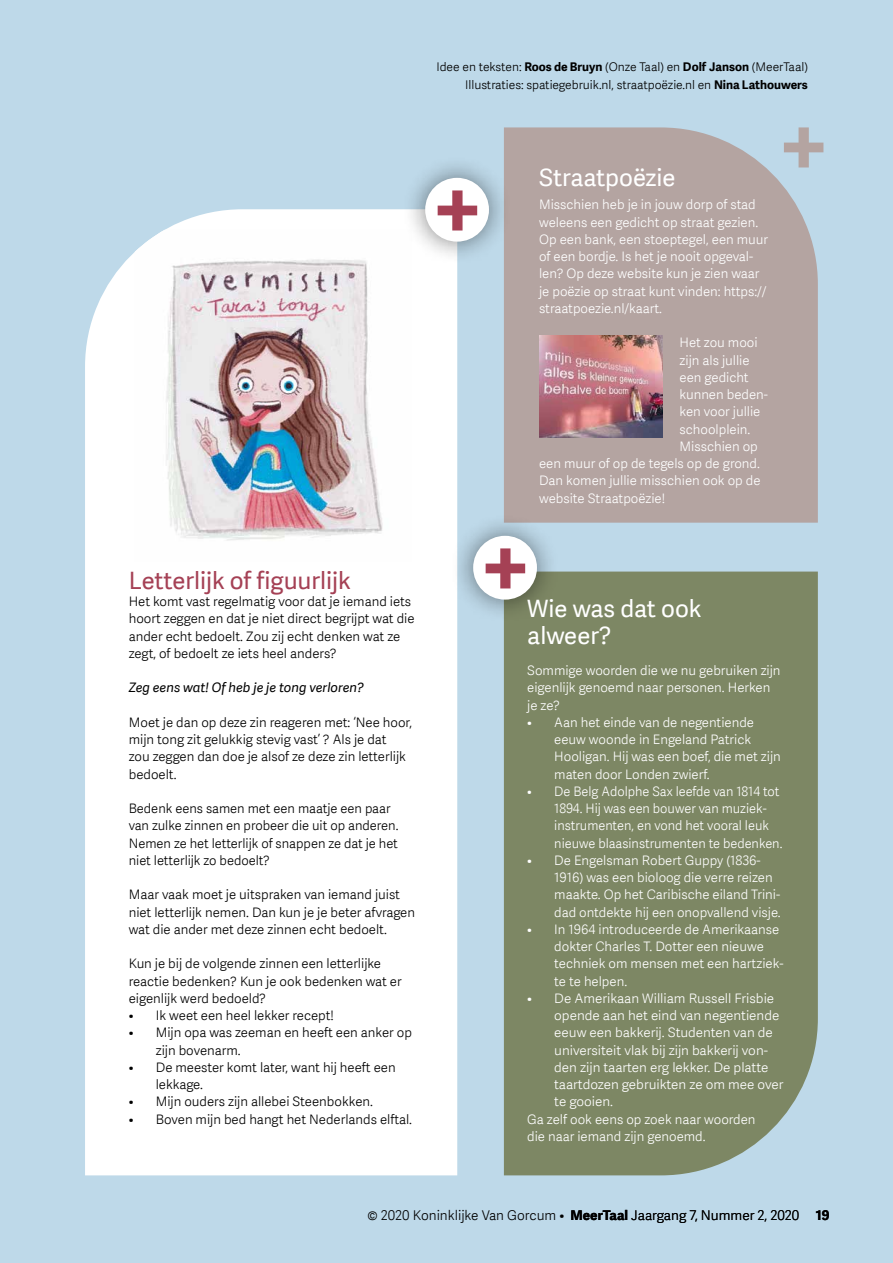
<style>
.page{position:relative;width:893px;height:1263px;background:#bed9e9}
.page>*{position:absolute;margin:0;border:0;box-sizing:border-box;transform-origin:0 0}
.t1{font:24px/27px "Adelle Sans";color:#fff}
.t2{font:24px "Adelle Sans";color:#a54155}
.t3{font:300 13.5px "Adelle Sans";color:#000}
.t4{font:300 13.2px/17.2px "Adelle Sans";color:#fff}
.t5{font:300 13.2px/17.2px "Adelle Sans";color:#000}
.t6{font:italic 13.2px "Adelle Sans";color:#000}
.t7{font:300 12px/17.2px "Adelle Sans";color:#000;text-align:right}
.s1{font-weight:700}
</style>
<div class="page">
<div style="left:504px;top:127px;width:314px;height:396px;background:#b4a4a1"></div>
<div style="left:504px;top:572px;width:314px;height:603px;background:#7d8764"></div>
<div style="left:85px;top:209px;width:372px;height:966px;background:#fff"></div>
<img style="left:135px;top:230px;width:276px;height:331px">
<div style="left:768px;top:298px;width:40px;height:40px;background:#b4a4a1"></div>
<div style="left:402px;top:155px;width:110px;height:110px;background:#000;opacity:.5"></div>
<svg style="left:425px;top:178px;width:64px;height:64px;background:#ddd0d6"></svg>
<div style="left:450px;top:513px;width:110px;height:109px;background:#000;opacity:.5"></div>
<svg style="left:473px;top:536px;width:64px;height:64px;background:#d7cace"></svg>
<img style="left:539px;top:335px;width:124px;height:103px">
<svg style="left:784px;top:127px;width:39px;height:40px"></svg>
<p class="t7" style="left:436px;top:59px;width:373px">Idee en teksten: <span class="s1">Roos de Bruyn</span> (Onze Taal) en <span class="s1">Dolf Janson</span> (MeerTaal)<br>Illustraties: spatiegebruik.nl, straatpoëzie.nl en <span class="s1">Nina Lathouwers</span></p>
<h1 class="t2" style="left:129px;top:567px;width:224px">Letterlijk of figuurlijk</h1>
<p class="t5" style="left:129px;top:593px;width:287px">Het komt vast regelmatig voor dat je iemand iets hoort zeggen en dat je niet direct begrijpt wat die ander echt bedoelt. Zou zij echt denken wat ze zegt, of bedoelt ze iets heel anders?</p>
<p class="t6" style="left:129px;top:680px;width:237px">Zeg eens wat! Of heb je je tong verloren?</p>
<p class="t5" style="left:129px;top:714px;width:285px">Moet je dan op deze zin reageren met: ‘Nee hoor, mijn tong zit gelukkig stevig vast’ ? Als je dat<br>zou zeggen dan doe je alsof ze deze zin letterlijk bedoelt.</p>
<p class="t5" style="left:129px;top:800px;width:271px">Bedenk eens samen met een maatje een paar van zulke zinnen en probeer die uit op anderen.<br>Nemen ze het letterlijk of snappen ze dat je het niet letterlijk zo bedoelt?</p>
<p class="t5" style="left:129px;top:886px;width:288px">Maar vaak moet je uitspraken van iemand juist niet letterlijk nemen. Dan kun je je beter afvragen wat die ander met deze zinnen echt bedoelt.</p>
<p class="t5" style="left:129px;top:955px;width:274px">Kun je bij de volgende zinnen een letterlijke reactie bedenken? Kun je ook bedenken wat er eigenlijk werd bedoeld?</p>
<p class="t5" style="left:129px;top:1007px;width:207px">• Ik weet een heel lekker recept!</p>
<p class="t5" style="left:156px;top:1024px;width:258px;text-indent:-27px">• Mijn opa was zeeman en heeft een anker op zijn bovenarm.</p>
<p class="t5" style="left:156px;top:1059px;width:241px;text-indent:-27px">• De meester komt later, want hij heeft een lekkage.</p>
<p class="t5" style="left:129px;top:1093px;width:246px">• Mijn ouders zijn allebei Steenbokken.</p>
<p class="t5" style="left:129px;top:1110px;width:285px">• Boven mijn bed hangt het Nederlands elftal.</p>
<h1 class="t1" style="left:539px;top:164px;width:138px">Straatpoëzie</h1>
<p class="t4" style="left:539px;top:196px;width:231px">Misschien heb je in jouw dorp of stad weleens een gedicht op straat gezien.<br>Op een bank, een stoeptegel, een muur of een bordje. Is het je nooit opgeval&shy;len? Op deze website kun je zien waar je poëzie op straat kunt vinden: https:// straatpoezie.nl/kaart.</p>
<p class="t4" style="left:680px;top:334px;width:80px">Het zou mooi</p>
<p class="t4" style="left:680px;top:351px;width:71px">zijn als jullie</p>
<p class="t4" style="left:680px;top:369px;width:71px">een gedicht</p>
<p class="t4" style="left:680px;top:386px;width:90px">kunnen beden-</p>
<p class="t4" style="left:680px;top:403px;width:82px">ken voor jullie</p>
<p class="t4" style="left:680px;top:420px;width:72px">schoolplein.</p>
<p class="t4" style="left:680px;top:438px;width:80px">Misschien op</p>
<p class="t4" style="left:539px;top:455px;width:222px">een muur of op de tegels op de grond.</p>
<p class="t4" style="left:539px;top:472px;width:223px">Dan komen jullie misschien ook op de</p>
<p class="t4" style="left:539px;top:489px;width:127px">website Straatpoëzie!</p>
<h1 class="t1" style="left:527px;top:595px;width:176px">Wie was dat ook alweer?</h1>
<p class="t4" style="left:527px;top:662px;width:255px">Sommige woorden die we nu gebruiken zijn eigenlijk genoemd naar personen. Herken je ze?</p>
<p class="t4" style="left:554px;top:714px;width:228px;text-indent:-27px">• Aan het einde van de negentiende eeuw woonde in Engeland Patrick<br>Hooligan. Hij was een boef, die met zijn maten door Londen zwierf.</p>
<p class="t4" style="left:554px;top:783px;width:230px;text-indent:-27px">• De Belg Adolphe Sax leefde van 1814 tot 1894. Hij was een bouwer van muziek&shy;instrumenten, en vond het vooral leuk nieuwe blaasinstrumenten te bedenken.</p>
<p class="t4" style="left:554px;top:852px;width:228px;text-indent:-27px">• De Engelsman Robert Guppy (1836- 1916) was een bioloog die verre reizen maakte. Op het Caribische eiland Trini&shy;dad ontdekte hij een onopvallend visje.</p>
<p class="t4" style="left:554px;top:921px;width:231px;text-indent:-27px">• In 1964 introduceerde de Amerikaanse dokter Charles T. Dotter een nieuwe techniek om mensen met een hartziek&shy;te te helpen.</p>
<p class="t4" style="left:527px;top:990px;width:248px">• De Amerikaan William Russell Frisbie</p>
<p class="t4" style="left:554px;top:1007px;width:227px">opende aan het eind van negentiende</p>
<p class="t4" style="left:554px;top:1024px;width:220px">eeuw een bakkerij. Studenten van de</p>
<p class="t4" style="left:554px;top:1041px;width:215px">universiteit vlak bij zijn bakkerij von-</p>
<p class="t4" style="left:554px;top:1059px;width:216px">den zijn taarten erg lekker. De platte</p>
<p class="t4" style="left:554px;top:1076px;width:231px">taartdozen gebruikten ze om mee over</p>
<p class="t4" style="left:554px;top:1093px;width:60px">te gooien.</p>
<p class="t4" style="left:527px;top:1110px;width:230px">Ga zelf ook eens op zoek naar woorden</p>
<p class="t4" style="left:527px;top:1128px;width:180px">die naar iemand zijn genoemd.</p>
<p class="t3" style="left:367px;top:1208px;width:464px">© 2020 Koninklijke Van Gorcum • <span class="s1">MeerTaal</span> Jaargang 7, Nummer 2, 2020 <span class="s1">19</span></p>
</div>
